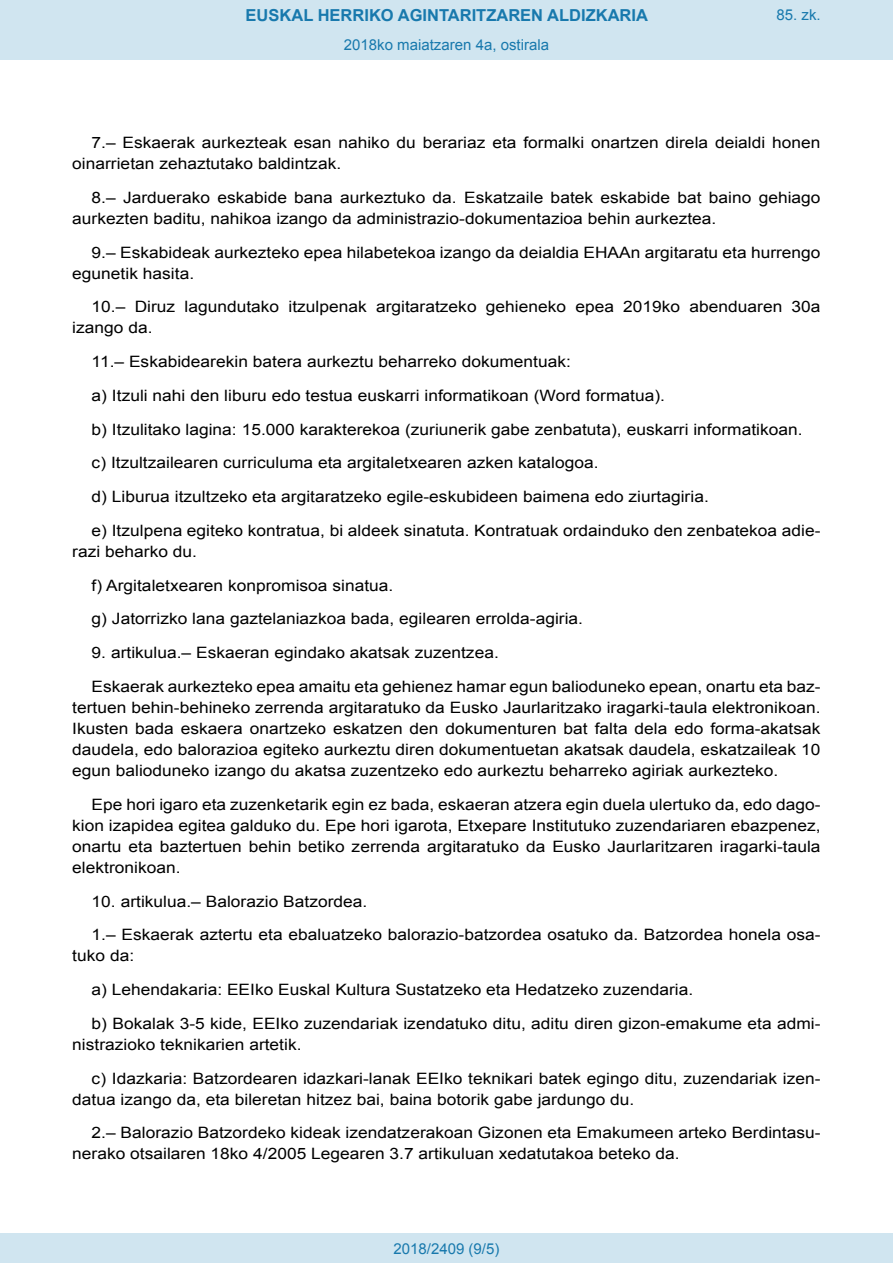
<style>
.page{position:relative;width:893px;height:1263px;background:#fff}
.page>*{position:absolute;margin:0;border:0;box-sizing:border-box;transform-origin:0 0}
.t1{font:700 16.5px "Arial";color:#1879ad}
.BOPVDetalle{font:15.6px/21px "Arial";color:#000;scale:1.11 1}
.Paginacion_Centro{font:15px "Arial";color:#1879ad}
</style>
<div class="page">
<div style="left:0;top:0;width:893px;height:60px;background:#d0e5f0"></div>
<div style="left:0;top:1233px;width:893px;height:30px;background:#d0e5f0"></div>
<p class="t1" style="left:246px;top:4px;width:404px">EUSKAL HERRIKO AGINTARITZAREN ALDIZKARIA</p>
<p class="Paginacion_Centro" style="left:344px;top:35px;width:207px">2018ko maiatzaren 4a, ostirala</p>
<p class="Paginacion_Centro" style="left:776px;top:5px;width:46px">85. zk.</p>
<p class="BOPVDetalle" style="left:72px;top:132px;width:675px;text-indent:19px">7.– Eskaerak aurkezteak esan nahiko du berariaz eta formalki onartzen direla deialdi honen oinarrietan zehaztutako baldintzak.</p>
<p class="BOPVDetalle" style="left:72px;top:187px;width:676px;text-indent:19px">8.– Jarduerako eskabide bana aurkeztuko da. Eskatzaile batek eskabide bat baino gehiago aurkezten baditu, nahikoa izango da administrazio-dokumentazioa behin aurkeztea.</p>
<p class="BOPVDetalle" style="left:72px;top:242px;width:676px;text-indent:19px">9.– Eskabideak aurkezteko epea hilabetekoa izango da deialdia EHAAn argitaratu eta hurrengo egunetik hasita.</p>
<p class="BOPVDetalle" style="left:72px;top:297px;width:676px;text-indent:19px">10.– Diruz lagundutako itzulpenak argitaratzeko gehieneko epea 2019ko abenduaren 30a izango da.</p>
<p class="BOPVDetalle" style="left:92px;top:351px;width:433px">11.– Eskabidearekin batera aurkeztu beharreko dokumentuak:</p>
<p class="BOPVDetalle" style="left:92px;top:385px;width:518px">a) Itzuli nahi den liburu edo testua euskarri informatikoan (Word formatua).</p>
<p class="BOPVDetalle" style="left:92px;top:419px;width:642px">b) Itzulitako lagina: 15.000 karakterekoa (zuriunerik gabe zenbatuta), euskarri informatikoan.</p>
<p class="BOPVDetalle" style="left:92px;top:453px;width:458px">c) Itzultzailearen curriculuma eta argitaletxearen azken katalogoa.</p>
<p class="BOPVDetalle" style="left:92px;top:486px;width:557px">d) Liburua itzultzeko eta argitaratzeko egile-eskubideen baimena edo ziurtagiria.</p>
<p class="BOPVDetalle" style="left:72px;top:520px;width:676px;text-indent:19px">e) Itzulpena egiteko kontratua, bi aldeek sinatuta. Kontratuak ordainduko den zenbatekoa adie&shy;razi beharko du.</p>
<p class="BOPVDetalle" style="left:92px;top:575px;width:273px">f) Argitaletxearen konpromisoa sinatua.</p>
<p class="BOPVDetalle" style="left:92px;top:609px;width:444px">g) Jatorrizko lana gaztelaniazkoa bada, egilearen errolda-agiria.</p>
<p class="BOPVDetalle" style="left:92px;top:642px;width:368px">9. artikulua.– Eskaeran egindako akatsak zuzentzea.</p>
<p class="BOPVDetalle" style="left:72px;top:676px;width:676px;text-align:justify;text-indent:19px">Eskaerak aurkezteko epea amaitu eta gehienez hamar egun balioduneko epean, onartu eta baz&shy;tertuen behin-behineko zerrenda argitaratuko da Eusko Jaurlaritzako iragarki-taula elektronikoan.<br>Ikusten bada eskaera onartzeko eskatzen den dokumenturen bat falta dela edo forma-akatsak daudela, edo balorazioa egiteko aurkeztu diren dokumentuetan akatsak daudela, eskatzaileak 10 egun balioduneko izango du akatsa zuzentzeko edo aurkeztu beharreko agiriak aurkezteko.</p>
<p class="BOPVDetalle" style="left:72px;top:794px;width:676px;text-align:justify;text-indent:19px">Epe hori igaro eta zuzenketarik egin ez bada, eskaeran atzera egin duela ulertuko da, edo dago&shy;kion izapidea egitea galduko du. Epe hori igarota, Etxepare Institutuko zuzendariaren ebazpenez, onartu eta baztertuen behin betiko zerrenda argitaratuko da Eusko Jaurlaritzaren iragarki-taula elektronikoan.</p>
<p class="BOPVDetalle" style="left:92px;top:891px;width:250px">10. artikulua.– Balorazio Batzordea.</p>
<p class="BOPVDetalle" style="left:72px;top:924px;width:676px;text-indent:19px">1.– Eskaerak aztertu eta ebaluatzeko balorazio-batzordea osatuko da. Batzordea honela osa&shy;tuko da:</p>
<p class="BOPVDetalle" style="left:92px;top:979px;width:543px">a) Lehendakaria: EEIko Euskal Kultura Sustatzeko eta Hedatzeko zuzendaria.</p>
<p class="BOPVDetalle" style="left:72px;top:1013px;width:676px;text-indent:19px">b) Bokalak 3-5 kide, EEIko zuzendariak izendatuko ditu, aditu diren gizon-emakume eta admi&shy;nistrazioko teknikarien artetik.</p>
<p class="BOPVDetalle" style="left:72px;top:1068px;width:676px;text-indent:19px">c) Idazkaria: Batzordearen idazkari-lanak EEIko teknikari batek egingo ditu, zuzendariak izen&shy;datua izango da, eta bileretan hitzez bai, baina botorik gabe jardungo du.</p>
<p class="BOPVDetalle" style="left:72px;top:1122px;width:676px;text-indent:19px">2.– Balorazio Batzordeko kideak izendatzerakoan Gizonen eta Emakumeen arteko Berdintasu&shy;nerako otsailaren 18ko 4/2005 Legearen 3.7 artikuluan xedatutakoa beteko da.</p>
<p class="Paginacion_Centro" style="left:393px;top:1238px;width:107px">2018/2409 (9/5)</p>
</div>
